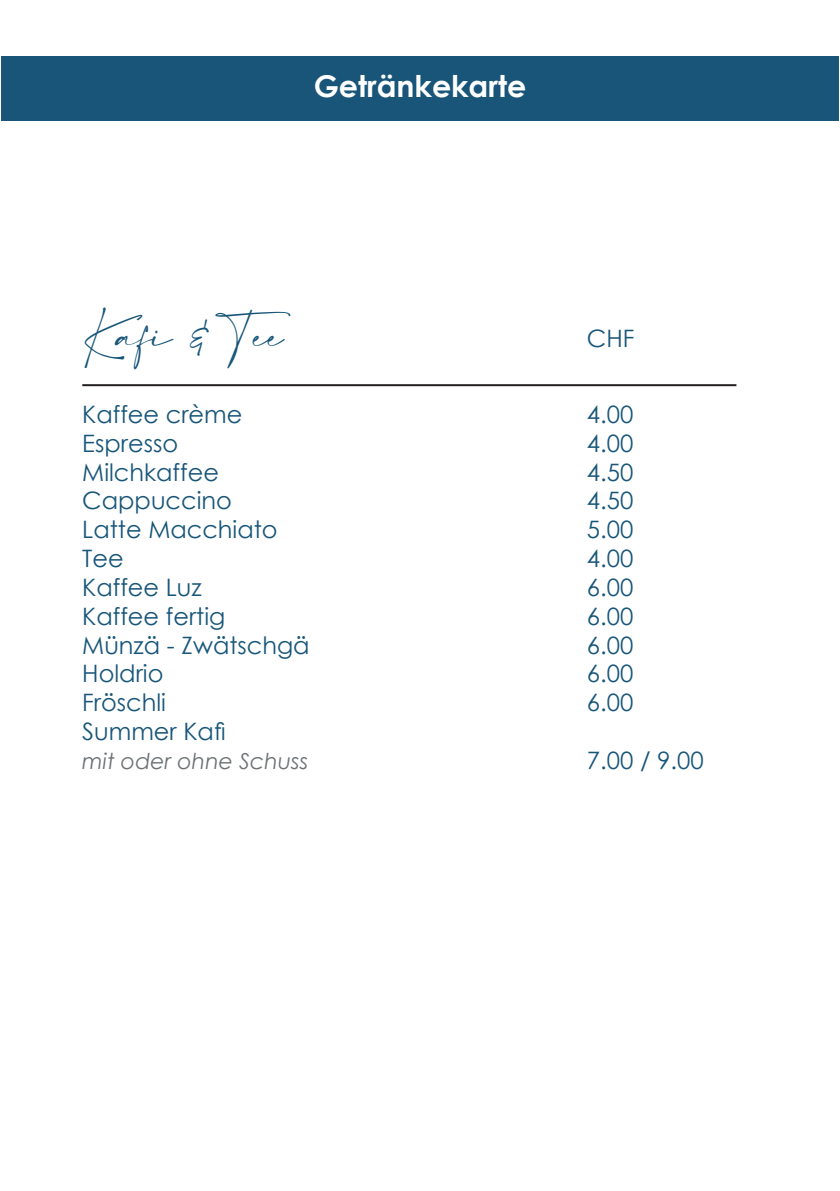
<style>
.page{position:relative;width:840px;height:1191px;background:#fff}
.page>*{position:absolute;margin:0;border:0;box-sizing:border-box;transform-origin:0 0}
.t1{font:700 30px "Century Gothic";color:#fff}
.t2{font:30px "Amalfi Coast";color:#175579}
.t3{font:24px "Century Gothic";color:#175579}
.t4{font:italic 22px "Century Gothic";color:#6c7174}
</style>
<div class="page">
<div style="left:1px;top:56px;width:837px;height:64px;background:#185579"></div>
<hr style="left:82px;top:384px;width:654px;height:2px;background:#231f20">
<p class="t1" style="left:313px;top:64px;width:214px">Getränkekarte</p>
<p class="t2" style="left:82px;top:319px;width:220px">Kafi &amp; Tee</p>
<p class="t3" style="left:586px;top:322px;width:49px">CHF</p>
<p class="t3" style="left:82px;top:397px;width:161px">Kaffee crème</p>
<p class="t3" style="left:586px;top:397px;width:48px">4.00</p>
<p class="t3" style="left:82px;top:426px;width:97px">Espresso</p>
<p class="t3" style="left:586px;top:426px;width:48px">4.00</p>
<p class="t3" style="left:82px;top:455px;width:138px">Milchkaffee</p>
<p class="t3" style="left:586px;top:455px;width:48px">4.50</p>
<p class="t3" style="left:82px;top:484px;width:151px">Cappuccino</p>
<p class="t3" style="left:586px;top:484px;width:48px">4.50</p>
<p class="t3" style="left:82px;top:513px;width:197px">Latte Macchiato</p>
<p class="t3" style="left:586px;top:513px;width:48px">5.00</p>
<p class="t3" style="left:82px;top:541px;width:43px">Tee</p>
<p class="t3" style="left:586px;top:541px;width:48px">4.00</p>
<p class="t3" style="left:82px;top:570px;width:121px">Kaffee Luz</p>
<p class="t3" style="left:586px;top:570px;width:48px">6.00</p>
<p class="t3" style="left:82px;top:599px;width:144px">Kaffee fertig</p>
<p class="t3" style="left:586px;top:599px;width:48px">6.00</p>
<p class="t3" style="left:82px;top:628px;width:229px">Münzä - Zwätschgä</p>
<p class="t3" style="left:586px;top:628px;width:48px">6.00</p>
<p class="t3" style="left:82px;top:657px;width:83px">Holdrio</p>
<p class="t3" style="left:586px;top:657px;width:48px">6.00</p>
<p class="t3" style="left:82px;top:685px;width:85px">Fröschli</p>
<p class="t3" style="left:586px;top:685px;width:48px">6.00</p>
<p class="t3" style="left:82px;top:714px;width:145px">Summer Kafi</p>
<p class="t4" style="left:82px;top:745px;width:227px">mit oder ohne Schuss</p>
<p class="t3" style="left:586px;top:743px;width:118px">7.00 / 9.00</p>
</div>
